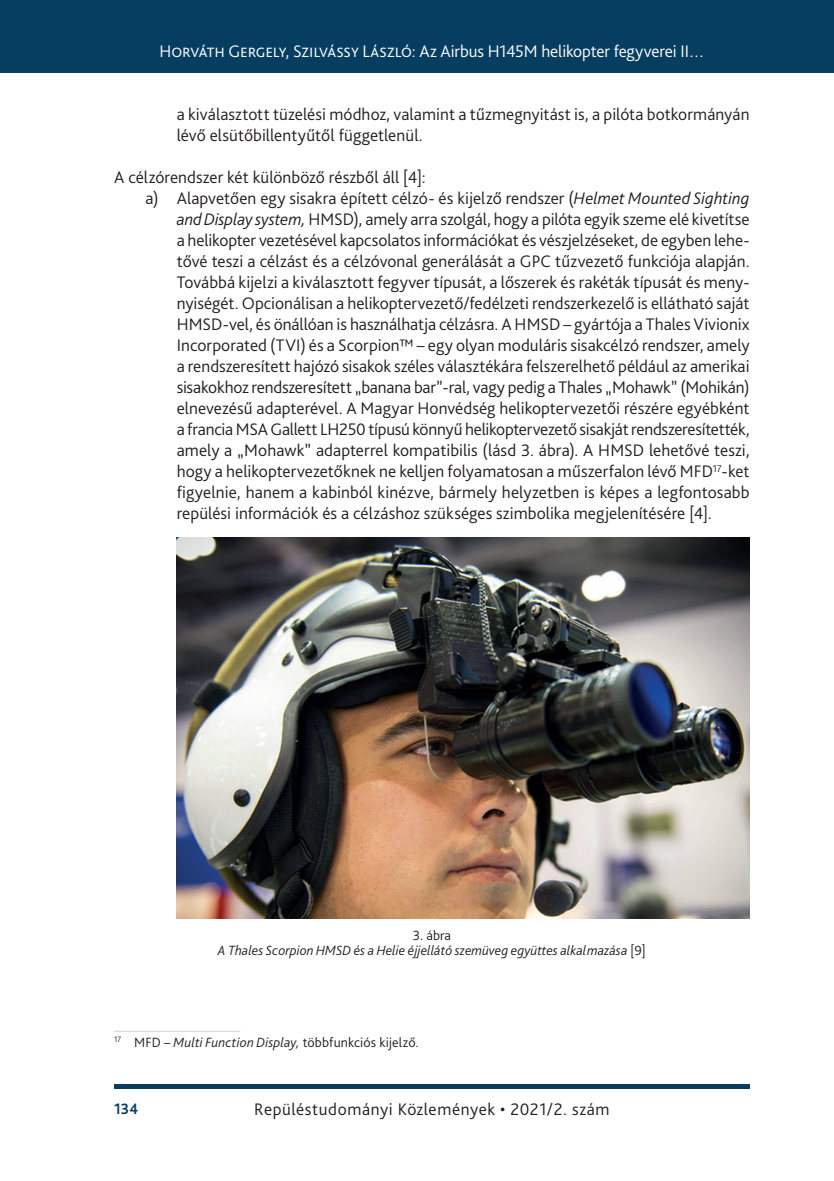
<style>
.page{position:relative;width:834px;height:1181px;background:#fff}
.page>*{position:absolute;margin:0;border:0;box-sizing:border-box;transform-origin:0 0}
.t1{font:300 17.5px/21px "Bliss Pro";color:#231f20}
.t2{font:300 17.5px "Bliss Pro";letter-spacing:-.01em;color:#fff}
.t3{font:300 17.5px "Bliss Pro";letter-spacing:.035em;color:#231f20}
.t4{font:700 15.75px "Bliss Pro";color:#063e62;scale:.95 1}
.t5{font:italic 300 14px/15.8px "Bliss Pro";color:#231f20;text-align:center}
.t6{font:300 14px "Bliss Pro";letter-spacing:.015em;color:#231f20}
.s1{font-style:italic}
.s2{font-style:normal}
</style>
<div class="page">
<div style="left:0;top:0;width:833px;height:73px;background:#063e62"></div>
<div style="left:114px;top:1084px;width:635px;height:5px;background:#063e62"></div>
<img style="left:176px;top:537px;width:573px;height:382px">
<hr style="left:114px;top:1031px;width:126px;height:1px;background:#d1d2d4">
<p class="t2" style="left:159px;top:41px;width:546px">Horváth Gergely, Szilvássy László: Az Airbus H145M helikopter fegyverei II…</p>
<p class="t1" style="left:177px;top:103px;width:574px">a kiválasztott tüzelési módhoz, valamint a tűzmegnyitást is, a pilóta botkormányán lévő elsütőbillentyűtől függetlenül.</p>
<p class="t1" style="left:114px;top:166px;width:313px">A célzórendszer két különböző részből áll [4]:</p>
<p class="t1" style="left:145px;top:187px;width:605px">a) Alapvetően egy sisakra épített célzó- és kijelző rendszer (<span class="s1">Helmet Mounted Sighting</span></p>
<p class="t1" style="left:177px;top:208px;width:574px"><span class="s1">and Display system,</span> HMSD), amely arra szolgál, hogy a pilóta egyik szeme elé kivetítse</p>
<p class="t1" style="left:177px;top:229px;width:574px">a helikopter vezetésével kapcsolatos információkat és vészjelzéseket, de egyben lehe-</p>
<p class="t1" style="left:177px;top:250px;width:574px">tővé teszi a célzást és a célzóvonal generálását a GPC tűzvezető funkciója alapján.</p>
<p class="t1" style="left:177px;top:271px;width:574px">Továbbá kijelzi a kiválasztott fegyver típusát, a lőszerek és rakéták típusát és men -</p>
<p class="t1" style="left:177px;top:292px;width:574px">nyiségét. Opcionálisan a helikoptervezető/fedélzeti rendszerkezelő is ellátható saját</p>
<p class="t1" style="left:177px;top:313px;width:574px">HMSD-vel, és önállóan is használhatja célzásra. A HMSD – gyártója a Thales Vivionix</p>
<p class="t1" style="left:177px;top:334px;width:574px">Incorporated (TVI) és a Scorpion™ – egy olyan moduláris sisakcélzó rendszer, amely</p>
<p class="t1" style="left:177px;top:355px;width:574px">a rendszeresített hajózó sisakok széles választékára felszerelhető például az amerikai</p>
<p class="t1" style="left:177px;top:376px;width:574px">sisakokhoz rendszeresített „banana bar”-ral, vagy pedig a Thales „Mohawk” (Mohikán)</p>
<p class="t1" style="left:177px;top:397px;width:574px">elnevezésű adapterével. A Magyar Honvédség helikoptervezetői részére egyébként</p>
<p class="t1" style="left:177px;top:418px;width:574px">a francia MSA Gallett LH250 típusú könnyű helikoptervezető sisakját rendszeresítették,</p>
<p class="t1" style="left:177px;top:439px;width:574px">amely a „Mohawk” adapterrel kompatibilis (lásd 3. ábra). A HMSD lehetővé teszi,</p>
<p class="t1" style="left:177px;top:460px;width:574px">hogy a helikoptervezetőknek ne kelljen folyamatosan a műszerfalon lévő MFD<sup>17</sup>-ket</p>
<p class="t1" style="left:177px;top:481px;width:574px">figyelnie, hanem a kabinból kinézve, bármely helyzetben is képes a legfontosabb</p>
<p class="t1" style="left:177px;top:502px;width:536px">repülési információk és a célzáshoz szükséges szimbolika megjelenítésére [4].</p>
<p class="t5" style="left:218px;top:926px;width:429px"><span class="s2">3. ábra<br></span>A Thales Scorpion HMSD és a Helie éjjellátó szemüveg együttes alkalmazása <span class="s2">[9]</span></p>
<p class="t6" style="left:114px;top:1033px;width:306px"><sup>17</sup> MFD – <span class="s1">Multi Function Display,</span> többfunkciós kijelző.</p>
<p class="t4" style="left:114px;top:1099px;width:27px">134</p>
<p class="t3" style="left:254px;top:1098px;width:357px">Repüléstudományi Közlemények • 2021/2. szám</p>
</div>
